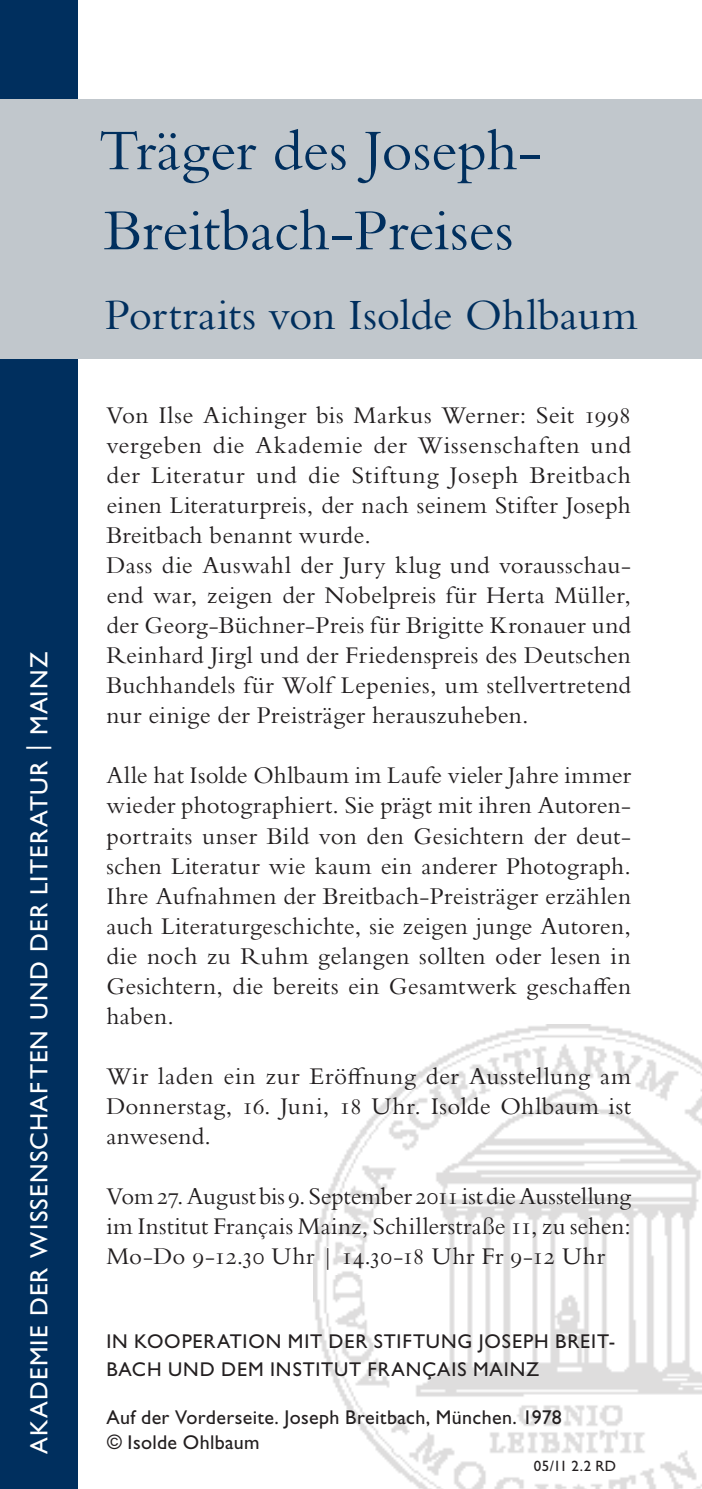
<style>
.page{position:relative;width:702px;height:1489px;background:#fff}
.page>*{position:absolute;margin:0;border:0;box-sizing:border-box;transform-origin:0 0}
.Headline{font:72.5px "Bembo Std";letter-spacing:.02em;color:#18426f}
.t1{font:60px/80px "Bembo Std";color:#002f5e}
.t2{font:45px "Bembo Std";color:#002f5e}
.Body_Vorderseite{font:25px/30px "Bembo Std";letter-spacing:.01em;color:#231f20;text-align:justify}
.t3{font:25px "Gill Sans Std";letter-spacing:.05em;color:#fff}
.Fußzeile{font:20px/27.5px "Gill Sans Std";letter-spacing:.045em;color:#231f20}
.Identifizierung{font:20px "Gill Sans Std";letter-spacing:.015em;color:#231f20}
.Identifizierung-2{font:15px "Gill Sans Std";color:#231f20}
</style>
<div class="page">
<div style="left:0;top:0;width:78px;height:1488px;background:#002f5e"></div>
<img style="left:313px;top:1024px;width:389px;height:464px">
<div style="left:0;top:99px;width:702px;height:260px;background:#c1c7cc"></div>
<p class="t3" style="left:25px;top:1453px;width:803px;rotate:-90deg">AKADEMIE DER WISSENSCHAFTEN UND DER LITERATUR | MAINZ</p>
<p class="t1" style="left:99px;top:109px;width:444px">Träger des Joseph-<br>Breitbach-Preises</p>
<p class="Headline" style="left:104px;top:165px;width:272px">Headline</p>
<p class="t2" style="left:105px;top:289px;width:534px">Portraits von Isolde Ohlbaum</p>
<p class="Body_Vorderseite" style="left:106px;top:400px;width:526px">Von Ilse Aichinger bis Markus Werner: Seit 1998 vergeben die Akademie der Wissenschaften und der Literatur und die Stiftung Joseph Breitbach einen Literaturpreis, der nach seinem Stifter Joseph Breitbach benannt wurde.</p>
<p class="Body_Vorderseite" style="left:106px;top:550px;width:526px">Dass die Auswahl der Jury klug und vorausschau&shy;end war, zeigen der Nobelpreis für Herta Müller, der Georg-Büchner-Preis für Brigitte Kronauer und Reinhard Jirgl und der Friedenspreis des Deutschen Buchhandels für Wolf Lepenies, um stellvertretend nur einige der Preisträger herauszuheben.</p>
<p class="Body_Vorderseite" style="left:106px;top:760px;width:526px">Alle hat Isolde Ohlbaum im Laufe vieler Jahre immer wieder photographiert. Sie prägt mit ihren Autoren&shy;portraits unser Bild von den Gesichtern der deut&shy;schen Literatur wie kaum ein anderer Photograph.<br>Ihre Aufnahmen der Breitbach-Preisträger erzählen auch Literaturgeschichte, sie zeigen junge Autoren, die noch zu Ruhm gelangen sollten oder lesen in Gesichtern, die bereits ein Gesamtwerk geschaffen haben.</p>
<p class="Body_Vorderseite" style="left:106px;top:1060px;width:526px">Wir laden ein zur Eröffnung der Ausstellung am Donnerstag, 16. Juni, 18 Uhr. Isolde Ohlbaum ist anwesend.</p>
<p class="Body_Vorderseite" style="left:106px;top:1180px;width:526px">Vom 27. August bis 9. September 2011 ist die Ausstellung im Institut Français Mainz, Schillerstraße 11, zu sehen:<br>Mo-Do 9-12.30 Uhr | 14.30-18 Uhr Fr 9-12 Uhr</p>
<p class="Fußzeile" style="left:106px;top:1327px;width:510px">IN KOOPERATION MIT DER STIFTUNG JOSEPH BREIT-<br>BACH UND DEM INSTITUT FRANÇAIS MAINZ</p>
<p class="Identifizierung" style="left:106px;top:1405px;width:457px">Auf der Vorderseite. Joseph Breitbach, München. 1978</p>
<p class="Identifizierung" style="left:107px;top:1430px;width:154px">© Isolde Ohlbaum</p>
<p class="Identifizierung-2" style="left:534px;top:1456px;width:84px">05/11 2.2 RD</p>
</div>
